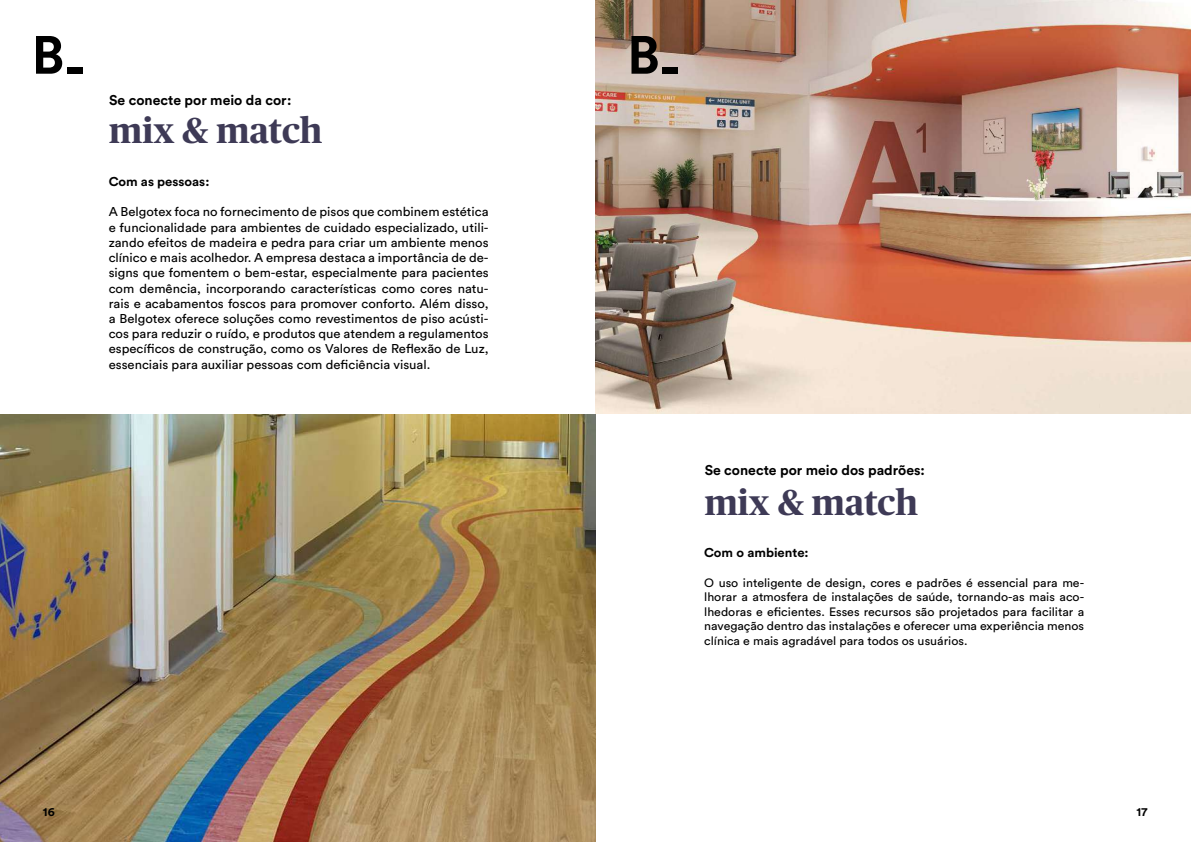
<style>
.page{position:relative;width:1191px;height:842px;background:#fff}
.page>*{position:absolute;margin:0;border:0;box-sizing:border-box;transform-origin:0 0}
.t1{font:700 36px "Publico Headline";color:#3e3a56}
.t2{font:700 14px "Circular Std";color:#000}
.t3{font:12.7px/15.2px "Circular Std";color:#000;text-align:justify}
.t4{font:700 12.7px "Circular Std";color:#000}
.t5{font:12px/14.4px "Circular Std";color:#000;text-align:justify}
.t6{font:700 12px "Circular Std";color:#000}
</style>
<div class="page">
<img style="left:0;top:415px;width:595px;height:427px">
<img style="left:595px;top:0;width:596px;height:414px">
<svg style="left:631px;top:36px;width:26px;height:38px"></svg>
<div style="left:662px;top:68px;width:16px;height:6px;background:#000"></div>
<svg style="left:36px;top:36px;width:26px;height:38px"></svg>
<div style="left:67px;top:68px;width:15px;height:6px;background:#000"></div>
<p class="t2" style="left:109px;top:91px;width:184px">Se conecte por meio da cor:</p>
<h1 class="t1" style="left:109px;top:105px;width:215px">mix &amp; match</h1>
<p class="t4" style="left:109px;top:173px;width:102px">Com as pessoas:</p>
<p class="t3" style="left:109px;top:204px;width:381px">A Belgotex foca no fornecimento de pisos que combinem estética e funcionalidade para ambientes de cuidado especializado, utili&shy;zando efeitos de madeira e pedra para criar um ambiente menos clínico e mais acolhedor. A empresa destaca a importância de de&shy;signs que fomentem o bem-estar, especialmente para pacientes com demência, incorporando características como cores natu&shy;rais e acabamentos foscos para promover conforto. Além disso, a Belgotex oferece soluções como revestimentos de piso acústi&shy;cos para reduzir o ruído, e produtos que atendem a regulamentos específicos de construção, como os Valores de Reflexão de Luz, essenciais para auxiliar pessoas com deficiência visual.</p>
<p class="t2" style="left:704px;top:461px;width:222px">Se conecte por meio dos padrões:</p>
<h1 class="t1" style="left:704px;top:476px;width:215px">mix &amp; match</h1>
<p class="t4" style="left:704px;top:545px;width:106px">Com o ambiente:</p>
<p class="t5" style="left:704px;top:575px;width:381px">O uso inteligente de design, cores e padrões é essencial para me&shy;lhorar a atmosfera de instalações de saúde, tornando-as mais aco&shy;lhedoras e eficientes. Esses recursos são projetados para facilitar a navegação dentro das instalações e oferecer uma experiência menos clínica e mais agradável para todos os usuários.</p>
<p class="t6" style="left:43px;top:804px;width:13px">16</p>
<p class="t6" style="left:1136px;top:804px;width:12px">17</p>
</div>
